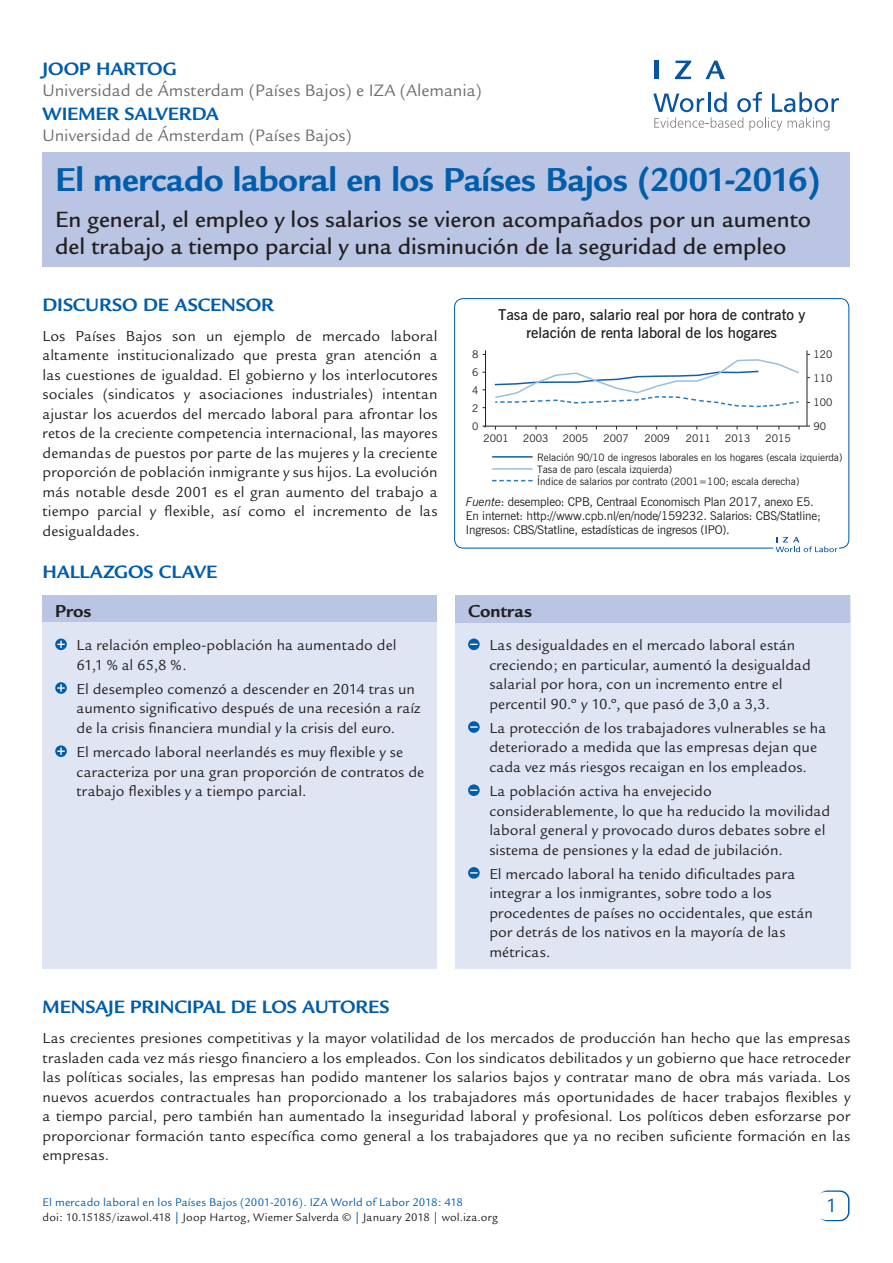
<style>
.page{position:relative;width:893px;height:1263px;background:#fff}
.page>*{position:absolute;margin:0;border:0;box-sizing:border-box;transform-origin:0 0}
.Cover__Title{font:700 36px "Legacy Sans";letter-spacing:-.015em;color:#015dab}
.Cover__Subtitle{font:500 24px/27px "Legacy Sans";letter-spacing:-.005em;color:#231f20}
.t1{font:21px "Legacy Sans";color:#015dab}
.Main__A_Level_Headin{font:700 19.5px "Legacy Sans";letter-spacing:-.005em;color:#015dab}
.Cover__AuthorName{font:700 19.5px "Legacy Sans";letter-spacing:-.005em;color:#015dab}
.Cover__Pro_Con_Heade{font:700 18.75px "Legacy Sans";color:#231f20}
.Cover__Affiliation{font:18px "Legacy Sans";color:#6c6d70}
.Main__Bodytext{font:15.75px/19.5px "Legacy Sans";letter-spacing:.005em;color:#231f20;text-align:justify}
.Cover__Pro_Con_Bulle{font:15.75px/19.5px "Legacy Sans";letter-spacing:.005em;color:#231f20}
.t2{font:600 15px/18px "News Gothic BT";color:#231f20;text-align:center}
.t3{font:12px/14.4px "News Gothic BT";letter-spacing:-.015em;color:#231f20}
.t4{font:12px "Legacy Sans";letter-spacing:.015em;color:#231f20}
.Cover_Footer{font:12px "Legacy Sans";letter-spacing:.015em;color:#015dab}
.t5{font:10.5px/18px "News Gothic BT";color:#231f20;text-align:justify}
.t6{font:10.2px/12px "News Gothic BT";color:#231f20}
.s1{font-style:italic}
.s2{color:#015dab}
</style>
<div class="page">
<div style="left:43px;top:152px;width:807px;height:114px;background:#b9c5e3"></div>
<div style="left:818px;top:1190px;width:31px;height:31px;border:2px solid #015dab;border-radius:9px"></div>
<div style="left:817px;top:1192px;width:30px;height:28px;background:#fff;border-radius:9px"></div>
<svg style="left:653px;top:92px;width:186px;height:39px"></svg>
<hr style="left:654px;top:61px;width:4px;height:18px;background:#0854a0">
<svg style="left:675px;top:61px;width:16px;height:18px"></svg>
<svg style="left:705px;top:61px;width:20px;height:18px"></svg>
<div style="left:455px;top:595px;width:395px;height:374px;background:#e0e5f3"></div>
<div style="left:455px;top:595px;width:395px;height:27px;background:#b9c5e3"></div>
<svg style="left:468px;top:638px;width:12px;height:12px"></svg>
<div style="left:468px;top:721px;width:12px;height:12px;background:#015dab;border-radius:50%"></div>
<svg style="left:470px;top:726px;width:8px;height:2px"></svg>
<div style="left:468px;top:784px;width:12px;height:12px;background:#015dab;border-radius:50%"></div>
<svg style="left:470px;top:789px;width:8px;height:2px"></svg>
<svg style="left:468px;top:867px;width:12px;height:12px"></svg>
<div style="left:42px;top:595px;width:395px;height:374px;background:#e0e5f3"></div>
<div style="left:42px;top:595px;width:395px;height:27px;background:#b9c5e3"></div>
<svg style="left:55px;top:638px;width:12px;height:12px"></svg>
<svg style="left:57px;top:641px;width:8px;height:7px"></svg>
<svg style="left:55px;top:682px;width:12px;height:12px"></svg>
<svg style="left:57px;top:684px;width:8px;height:8px"></svg>
<svg style="left:55px;top:745px;width:12px;height:12px"></svg>
<svg style="left:57px;top:747px;width:8px;height:8px"></svg>
<div style="left:454px;top:298px;width:395px;height:251px;border:1px solid #015dab;border-radius:9px"></div>
<div style="left:773px;top:536px;width:66px;height:18px;border:1px solid #fff"></div>
<svg style="left:775px;top:537px;width:62px;height:15px"></svg>
<svg style="left:494px;top:359px;width:305px;height:49px"></svg>
<hr style="left:492px;top:456px;width:41px;height:2px;background:#135eaa">
<hr style="left:492px;top:468px;width:41px;height:2px;background:#9abedd">
<svg style="left:492px;top:480px;width:41px;height:1px"></svg>
<p class="Cover__AuthorName" style="left:43px;top:57px;width:136px">JOOP HARTOG</p>
<p class="Cover__Affiliation" style="left:43px;top:81px;width:441px">Universidad de Ámsterdam (Países Bajos) e IZA (Alemania)</p>
<p class="Cover__AuthorName" style="left:43px;top:102px;width:178px">WIEMER SALVERDA</p>
<p class="Cover__Affiliation" style="left:43px;top:126px;width:311px">Universidad de Ámsterdam (Países Bajos)</p>
<p class="Cover__Title" style="left:55px;top:159px;width:767px">El mercado laboral en los Países Bajos (2001-2016)</p>
<p class="Cover__Subtitle" style="left:55px;top:206px;width:757px">En general, el empleo y los salarios se vieron acompañados por un aumento del trabajo a tiempo parcial y una disminución de la seguridad de empleo</p>
<p class="Main__A_Level_Headin" style="left:43px;top:293px;width:233px">DISCURSO DE ASCENSOR</p>
<p class="Main__Bodytext" style="left:43px;top:326px;width:397px">Los Países Bajos son un ejemplo de mercado laboral altamente institucionalizado que presta gran atención a las cuestiones de igualdad. El gobierno y los interlocutores sociales (sindicatos y asociaciones industriales) intentan ajustar los acuerdos del mercado laboral para afrontar los retos de la creciente competencia internacional, las mayores demandas de puestos por parte de las mujeres y la creciente proporción de población inmigrante y sus hijos. La evolución más notable desde 2001 es el gran aumento del trabajo a tiempo parcial y flexible, así como el incremento de las desigualdades.</p>
<p class="Main__A_Level_Headin" style="left:43px;top:561px;width:176px">HALLAZGOS CLAVE</p>
<p class="Cover__Pro_Con_Heade" style="left:55px;top:600px;width:38px">Pros</p>
<p class="Cover__Pro_Con_Bulle" style="left:76px;top:636px;width:322px">La relación empleo-población ha aumentado del<br>61,1 % al 65,8 %.</p>
<p class="Cover__Pro_Con_Bulle" style="left:76px;top:679px;width:345px">El desempleo comenzó a descender en 2014 tras un aumento significativo después de una recesión a raíz de la crisis financiera mundial y la crisis del euro.</p>
<p class="Cover__Pro_Con_Bulle" style="left:76px;top:742px;width:349px">El mercado laboral neerlandés es muy flexible y se caracteriza por una gran proporción de contratos de trabajo flexibles y a tiempo parcial.</p>
<p class="t2" style="left:498px;top:305px;width:309px">Tasa de paro, salario real por hora de contrato y relación de renta laboral de los hogares</p>
<p class="t5" style="left:472px;top:345px;width:8px">8<br>6<br>4<br>2<br>0</p>
<p class="t5" style="left:814px;top:345px;width:20px">120</p>
<p class="t5" style="left:814px;top:369px;width:20px">110</p>
<p class="t5" style="left:814px;top:393px;width:20px">100</p>
<p class="t5" style="left:814px;top:417px;width:14px">90</p>
<p class="t6" style="left:537px;top:451px;width:307px">Relación 90/10 de ingresos laborales en los hogares (escala izquierda)<br>Tasa de paro (escala izquierda)<br>Índice de salarios por contrato (2001=100; escala derecha)</p>
<p class="t5" style="left:484px;top:429px;width:27px">2001</p>
<p class="t5" style="left:523px;top:429px;width:27px">2003</p>
<p class="t5" style="left:563px;top:429px;width:27px">2005</p>
<p class="t5" style="left:604px;top:429px;width:27px">2007</p>
<p class="t5" style="left:644px;top:429px;width:27px">2009</p>
<p class="t5" style="left:686px;top:429px;width:27px">2011</p>
<p class="t5" style="left:725px;top:429px;width:27px">2013</p>
<p class="t5" style="left:766px;top:429px;width:27px">2015</p>
<p class="t3" style="left:466px;top:494px;width:356px"><span class="s1">Fuente</span>: desempleo: CPB, Centraal Economisch Plan 2017, anexo E5.<br>En internet: http://www.cpb.nl/en/node/159232. Salarios: CBS/Statline;<br>Ingresos: CBS/Statline, estadísticas de ingresos (IPO).</p>
<p class="Cover__Pro_Con_Heade" style="left:468px;top:600px;width:65px">Contras</p>
<p class="Cover__Pro_Con_Bulle" style="left:489px;top:636px;width:323px">Las desigualdades en el mercado laboral están creciendo; en particular, aumentó la desigualdad salarial por hora, con un incremento entre el percentil 90.º y 10.º, que pasó de 3,0 a 3,3.</p>
<p class="Cover__Pro_Con_Bulle" style="left:489px;top:718px;width:338px">La protección de los trabajadores vulnerables se ha deteriorado a medida que las empresas dejan que cada vez más riesgos recaigan en los empleados.</p>
<p class="Cover__Pro_Con_Bulle" style="left:489px;top:781px;width:342px">La población activa ha envejecido considerablemente, lo que ha reducido la movilidad laboral general y provocado duros debates sobre el sistema de pensiones y la edad de jubilación.</p>
<p class="Cover__Pro_Con_Bulle" style="left:489px;top:864px;width:325px">El mercado laboral ha tenido dificultades para integrar a los inmigrantes, sobre todo a los procedentes de países no occidentales, que están por detrás de los nativos en la mayoría de las métricas.</p>
<p class="Main__A_Level_Headin" style="left:43px;top:996px;width:349px">MENSAJE PRINCIPAL DE LOS AUTORES</p>
<p class="Main__Bodytext" style="left:43px;top:1028px;width:809px">Las crecientes presiones competitivas y la mayor volatilidad de los mercados de producción han hecho que las empresas trasladen cada vez más riesgo financiero a los empleados. Con los sindicatos debilitados y un gobierno que hace retroceder las políticas sociales, las empresas han podido mantener los salarios bajos y contratar mano de obra más variada. Los nuevos acuerdos contractuales han proporcionado a los trabajadores más oportunidades de hacer trabajos flexibles y a tiempo parcial, pero también han aumentado la inseguridad laboral y profesional. Los políticos deben esforzarse por proporcionar formación tanto específica como general a los trabajadores que ya no reciben suficiente formación en las empresas.</p>
<p class="Cover_Footer" style="left:43px;top:1195px;width:422px">El mercado laboral en los Países Bajos (2001-2016). IZA World of Labor 2018: 418</p>
<p class="t4" style="left:43px;top:1210px;width:457px">doi: 10.15185/izawol.418 <span class="s2">|</span> Joop Hartog, Wiemer Salverda © <span class="s2">|</span> January 2018 <span class="s2">|</span> wol.iza.org</p>
<p class="t1" style="left:826px;top:1194px;width:13px">1</p>
<p class="t1" style="left:828px;top:1194px;width:13px">2</p>
</div>
